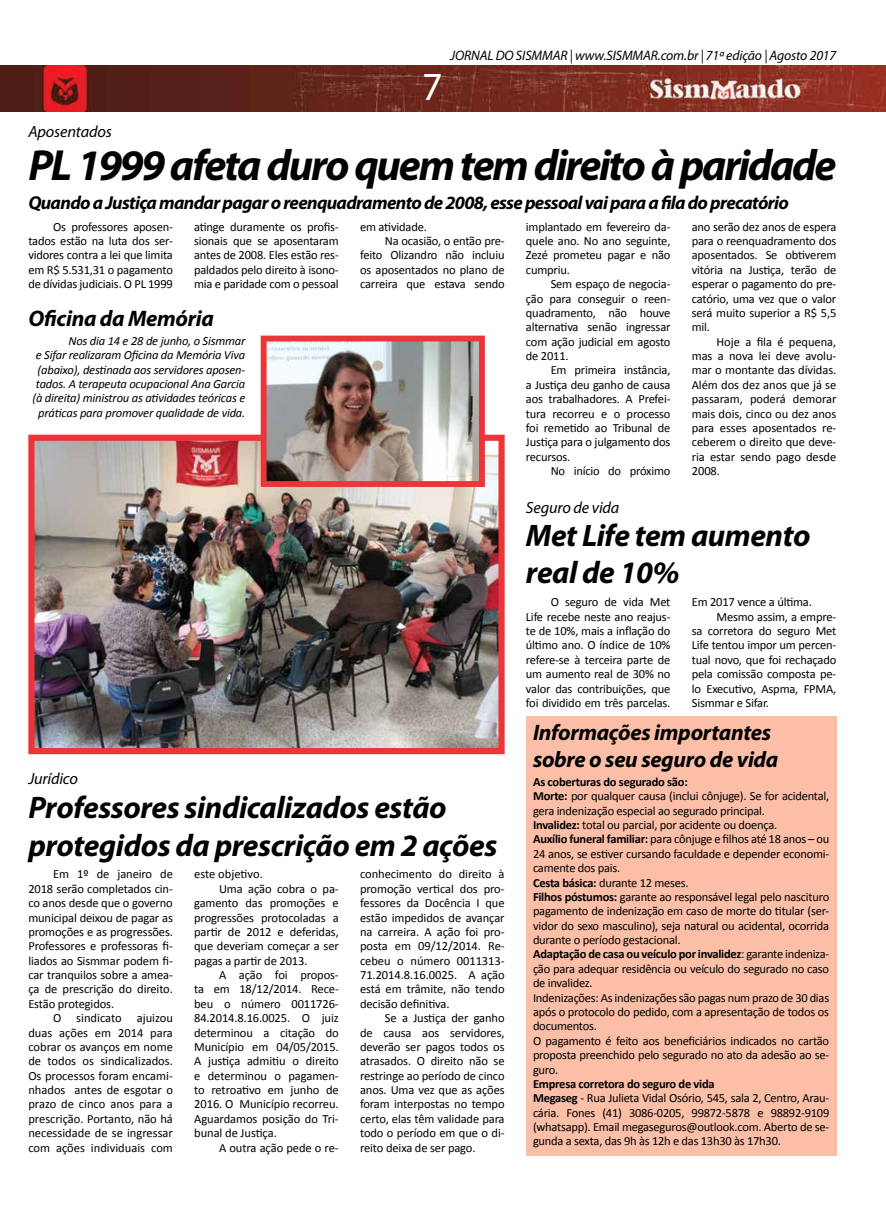
<style>
.page{position:relative;width:886px;height:1205px;background:#fff}
.page>*{position:absolute;margin:0;border:0;box-sizing:border-box;transform-origin:0 0}
.t1{font:italic 700 43.75px "Myriad Pro";letter-spacing:-.05em;color:#000}
.t2{font:40px "Myriad Pro";color:#fff}
.t3{font:italic 700 31.25px/37.5px "Myriad Pro";letter-spacing:-.015em;color:#000}
.t4{font:italic 700 22.5px/27px "Myriad Pro";letter-spacing:-.015em;color:#000}
.t5{font:italic 700 18.75px "Myriad Pro";letter-spacing:-.035em;color:#000}
.t6{font:italic 16.25px "Myriad Pro";letter-spacing:-.01em;color:#000}
.t7{font:italic 13.75px "Myriad Pro";letter-spacing:-.01em;color:#000}
.t8{font:12.5px/14.4px "Calibri";letter-spacing:-.02em;color:#000;text-align:justify}
.t9{font:italic 12.5px/14.4px "Calibri";letter-spacing:-.015em;color:#000;text-align:right}
.s1{font-weight:700}
</style>
<div class="page">
<img style="left:0;top:66px;width:886px;height:46px">
<img style="left:35px;top:442px;width:463px;height:305px">
<div style="left:28px;top:435px;width:477px;height:319px;border:6px solid #eb3539"></div>
<div style="left:526px;top:716px;width:310px;height:439px;background:#fbbea7"></div>
<img style="left:268px;top:343px;width:210px;height:137px">
<div style="left:261px;top:336px;width:224px;height:151px;border:6px solid #eb3539"></div>
<h3 class="t6" style="left:28px;top:122px;width:85px">Aposentados</h3>
<h2 class="t2" style="left:422px;top:62px;width:22px">7</h2>
<p class="t7" style="left:450px;top:47px;width:388px">JORNAL DO SISMMAR | www.SISMMAR.com.br | 71ª edição | Agosto 2017</p>
<h1 class="t1" style="left:28px;top:137px;width:810px">PL 1999 afeta duro quem tem direito à paridade</h1>
<h3 class="t5" style="left:28px;top:191px;width:762px">Quando a Justiça mandar pagar o reenquadramento de 2008, esse pessoal vai para a fila do precatório</h3>
<p class="t8" style="left:28px;top:219px;width:146px;text-indent:25px">Os professores aposen&shy;tados estão na luta dos ser&shy;vidores contra a lei que limita em R$ 5.531,31 o pagamento de dívidas judiciais. O PL 1999</p>
<p class="t8" style="left:194px;top:219px;width:146px">atinge duramente os profis&shy;sionais que se aposentaram antes de 2008. Eles estão res&shy;paldados pelo direito à isono&shy;mia e paridade com o pessoal</p>
<p class="t8" style="left:360px;top:219px;width:68px">em atividade.</p>
<p class="t8" style="left:385px;top:234px;width:121px">Na ocasião, o então pre-</p>
<p class="t8" style="left:360px;top:248px;width:146px">feito Olizandro não incluiu</p>
<p class="t8" style="left:360px;top:262px;width:146px">os aposentados no plano de</p>
<p class="t8" style="left:360px;top:277px;width:146px">carreira que estava sendo</p>
<h3 class="t4" style="left:28px;top:304px;width:187px">Oficina da Memória</h3>
<p class="t9" style="left:32px;top:333px;width:214px">Nos dia 14 e 28 de junho, o Sismmar<br>e Sifar realizaram Oficina da Memória Viva (abaixo), destinada aos servidores aposen&shy;tados. A terapeuta ocupacional Ana Garcia (à direita) ministrou as atividades teóricas e práticas para promover qualidade de vida.</p>
<h3 class="t6" style="left:28px;top:769px;width:51px">Jurídico</h3>
<h3 class="t3" style="left:28px;top:788px;width:470px">Professores sindicalizados estão protegidos da prescrição em 2 ações</h3>
<p class="t8" style="left:360px;top:867px;width:146px">conhecimento do direito à promoção vertical dos pro&shy;fessores da Docência I que estão impedidos de avançar na carreira. A ação foi pro&shy;posta em 09/12/2014. Re&shy;cebeu o número 0011313- 71.2014.8.16.0025. A ação está em trâmite, não tendo decisão definitiva.</p>
<p class="t8" style="left:360px;top:1011px;width:146px;text-indent:25px">Se a Justiça der ganho de causa aos servidores, deverão ser pagos todos os atrasados. O direito não se restringe ao período de cinco anos. Uma vez que as ações foram interpostas no tempo certo, elas têm validade para todo o período em que o di&shy;reito deixa de ser pago.</p>
<p class="t8" style="left:194px;top:867px;width:70px">este objetivo.</p>
<p class="t8" style="left:219px;top:881px;width:121px">Uma ação cobra o pa-</p>
<p class="t8" style="left:194px;top:896px;width:146px">gamento das promoções e</p>
<p class="t8" style="left:194px;top:910px;width:146px">progressões protocoladas a</p>
<p class="t8" style="left:194px;top:924px;width:146px">partir de 2012 e deferidas,</p>
<p class="t8" style="left:194px;top:939px;width:146px">que deveriam começar a ser</p>
<p class="t8" style="left:194px;top:953px;width:115px">pagas a partir de 2013.</p>
<p class="t8" style="left:219px;top:968px;width:121px">A ação foi propos-</p>
<p class="t8" style="left:194px;top:982px;width:146px">ta em 18/12/2014. Rece-</p>
<p class="t8" style="left:194px;top:996px;width:146px">beu o número 0011726-</p>
<p class="t8" style="left:194px;top:1011px;width:146px">84.2014.8.16.0025. O juiz</p>
<p class="t8" style="left:194px;top:1025px;width:146px">determinou a citação do</p>
<p class="t8" style="left:194px;top:1039px;width:146px">Município em 04/05/2015.</p>
<p class="t8" style="left:194px;top:1054px;width:146px">A justiça admitiu o direito</p>
<p class="t8" style="left:194px;top:1068px;width:146px">e determinou o pagamen-</p>
<p class="t8" style="left:194px;top:1083px;width:146px">to retroativo em junho de</p>
<p class="t8" style="left:194px;top:1097px;width:146px">2016. O Município recorreu.</p>
<p class="t8" style="left:194px;top:1111px;width:146px">Aguardamos posição do Tri-</p>
<p class="t8" style="left:194px;top:1126px;width:84px">bunal de Justiça.</p>
<p class="t8" style="left:219px;top:1140px;width:121px">A outra ação pede o re-</p>
<p class="t8" style="left:28px;top:867px;width:146px;text-indent:25px">Em 1º de janeiro de 2018 serão completados cin&shy;co anos desde que o governo municipal deixou de pagar as promoções e as progressões.<br>Professores e professoras fi&shy;liados ao Sismmar podem fi&shy;car tranquilos sobre a amea&shy;ça de prescrição do direito.<br>Estão protegidos.</p>
<p class="t8" style="left:28px;top:1011px;width:146px;text-indent:25px">O sindicato ajuizou duas ações em 2014 para cobrar os avanços em nome de todos os sindicalizados.<br>Os processos foram encami&shy;nhados antes de esgotar o prazo de cinco anos para a prescrição. Portanto, não há necessidade de se ingressar com ações individuais com</p>
<p class="t8" style="left:526px;top:219px;width:146px">implantado em fevereiro da&shy;quele ano. No ano seguinte, Zezé prometeu pagar e não cumpriu.</p>
<p class="t8" style="left:526px;top:277px;width:146px;text-indent:25px">Sem espaço de negocia&shy;ção para conseguir o reen&shy;quadramento, não houve alternativa senão ingressar com ação judicial em agosto de 2011.</p>
<p class="t8" style="left:526px;top:363px;width:146px;text-indent:25px">Em primeira instância, a Justiça deu ganho de causa aos trabalhadores. A Prefei&shy;tura recorreu e o processo foi remetido ao Tribunal de Justiça para o julgamento dos recursos.</p>
<p class="t8" style="left:551px;top:464px;width:121px">No início do próximo</p>
<h3 class="t6" style="left:526px;top:497px;width:95px">Seguro de vida</h3>
<p class="t8" style="left:692px;top:219px;width:146px">ano serão dez anos de espera para o reenquadramento dos aposentados. Se obtiverem vitória na Justiça, terão de esperar o pagamento do pre&shy;catório, uma vez que o valor será muito superior a R$ 5,5 mil.</p>
<p class="t8" style="left:692px;top:334px;width:146px;text-indent:25px">Hoje a fila é pequena, mas a nova lei deve avolu&shy;mar o montante das dívidas.<br>Além dos dez anos que já se passaram, poderá demorar mais dois, cinco ou dez anos para esses aposentados re&shy;ceberem o direito que deve&shy;ria estar sendo pago desde 2008.</p>
<h3 class="t3" style="left:526px;top:516px;width:286px">Met Life tem aumento real de 10%</h3>
<p class="t8" style="left:526px;top:595px;width:146px;text-indent:25px">O seguro de vida Met Life recebe neste ano reajus&shy;te de 10%, mais a inflação do último ano. O índice de 10% refere-se à terceira parte de um aumento real de 30% no valor das contribuições, que foi dividido em três parcelas.</p>
<p class="t8" style="left:692px;top:595px;width:122px">Em 2017 vence a última.</p>
<p class="t8" style="left:716px;top:609px;width:121px">Mesmo assim, a empre-</p>
<p class="t8" style="left:692px;top:624px;width:146px">sa corretora do seguro Met</p>
<p class="t8" style="left:692px;top:638px;width:146px">Life tentou impor um percen-</p>
<p class="t8" style="left:692px;top:652px;width:146px">tual novo, que foi rechaçado</p>
<p class="t8" style="left:692px;top:667px;width:146px">pela comissão composta pe-</p>
<p class="t8" style="left:692px;top:681px;width:146px">lo Executivo, Aspma, FPMA,</p>
<p class="t8" style="left:692px;top:695px;width:79px">Sismmar e Sifar.</p>
<h3 class="t4" style="left:533px;top:718px;width:247px">Informações importantes sobre o seu seguro de vida</h3>
<p class="t8" style="left:533px;top:774px;width:298px;text-align:left"><span class="s1">As coberturas do segurado são:<br>Morte:</span> por qualquer causa (inclui cônjuge). Se for acidental, gera indenização especial ao segurado principal.<br><span class="s1">Invalidez:</span> total ou parcial, por acidente ou doença.<br><span class="s1">Auxílio funeral familiar:</span> para cônjuge e filhos até 18 anos – ou 24 anos, se estiver cursando faculdade e depender economi&shy;camente dos pais.<br><span class="s1">Cesta básica:</span> durante 12 meses.<br><span class="s1">Filhos póstumos:</span> garante ao responsável legal pelo nascituro pagamento de indenização em caso de morte do titular (ser&shy;vidor do sexo masculino), seja natural ou acidental, ocorrida durante o período gestacional.<br><span class="s1">Adaptação de casa ou veículo por invalidez</span>: garante indeniza&shy;ção para adequar residência ou veículo do segurado no caso de invalidez.<br>Indenizações: As indenizações são pagas num prazo de 30 dias após o protocolo do pedido, com a apresentação de todos os documentos.<br>O pagamento é feito aos beneficiários indicados no cartão proposta preenchido pelo segurado no ato da adesão ao se&shy;guro.</p>
<p class="t8" style="left:533px;top:1076px;width:298px;text-align:left"><span class="s1">Empresa corretora do seguro de vida<br>Megaseg</span> - Rua Julieta Vidal Osório, 545, sala 2, Centro, Arau&shy;cária. Fones (41) 3086-0205, 99872-5878 e 98892-9109 (whatsapp). Email megaseguros@outlook.com. Aberto de se&shy;gunda a sexta, das 9h às 12h e das 13h30 às 17h30.</p>
</div>
